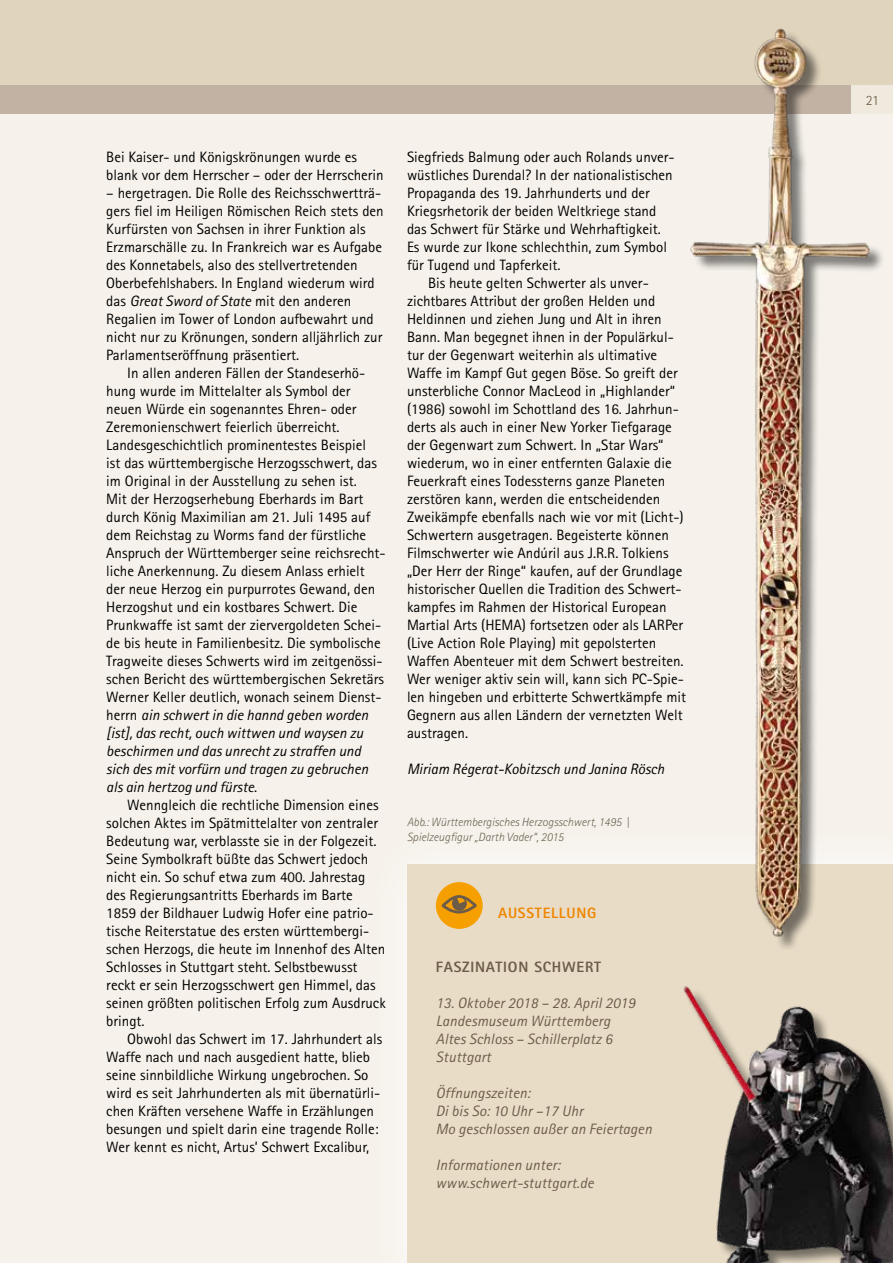
<style>
.page{position:relative;width:893px;height:1263px;background:#fff}
.page>*{position:absolute;margin:0;border:0;box-sizing:border-box;transform-origin:0 0}
.t1{font:15px/18px "Rotis Sans Serif";color:#000}
.t2{font:italic 15px/18px "Rotis Sans Serif";letter-spacing:.01em;color:#6c5b48}
.t3{font:italic 15px "Rotis Sans Serif";color:#000}
.t4{font:800 15px "Rotis Sans Serif";letter-spacing:.05em;color:#6c5b48}
.t5{font:800 15px "Rotis Sans Serif";letter-spacing:.05em;color:#ef8600}
.t6{font:300 14.25px "Rotis Sans Serif";color:#6c5b48}
.t7{font:italic 300 12px/15px "Rotis Sans Serif";color:#6d6352}
.s1{font-style:italic}
</style>
<div class="page">
<div style="left:0;top:114px;width:893px;height:1149px;background:#f6f2eb"></div>
<div style="left:407px;top:864px;width:486px;height:399px;background:#e8dcc6"></div>
<div style="left:0;top:0;width:893px;height:108px;background:#e0d4bd"></div>
<div style="left:0;top:85px;width:893px;height:29px;background:#c2b2a3"></div>
<div style="left:852px;top:85px;width:41px;height:29px;background:#f0e9dd"></div>
<img style="left:683px;top:986px;width:210px;height:277px">
<div style="left:436px;top:882px;width:47px;height:47px;background:#f5a000;border-radius:50%"></div>
<svg style="left:441px;top:895px;width:36px;height:19px"></svg>
<div style="left:692px;top:30px;width:193px;height:922px;background:#000;opacity:.5"></div>
<img style="left:690px;top:28px;width:193px;height:915px">
<p class="t1" style="left:106px;top:148px;width:279px">Bei Kaiser- und Königskrönungen wurde es blank vor dem Herrscher – oder der Herrscherin</p>
<p class="t1" style="left:106px;top:184px;width:279px">– hergetragen. Die Rolle des Reichsschwertträ&shy;gers fiel im Heiligen Römischen Reich stets den Kurfürsten von Sachsen in ihrer Funktion als Erzmarschälle zu. In Frankreich war es Aufgabe des Konnetabels, also des stellvertretenden Oberbefehlshabers. In England wiederum wird das <span class="s1">Great Sword of State</span> mit den anderen Regalien im Tower of London aufbewahrt und nicht nur zu Krönungen, sondern alljährlich zur Parlamentseröffnung präsentiert.</p>
<p class="t1" style="left:106px;top:364px;width:281px;text-indent:21px">In allen anderen Fällen der Standeserhö&shy;hung wurde im Mittelalter als Symbol der neuen Würde ein sogenanntes Ehren- oder Zeremonienschwert feierlich überreicht.<br>Landesgeschichtlich prominentestes Beispiel<br>ist das württembergische Herzogsschwert, das im Original in der Ausstellung zu sehen ist.<br>Mit der Herzogserhebung Eberhards im Bart durch König Maximilian am 21. Juli 1495 auf dem Reichstag zu Worms fand der fürstliche Anspruch der Württemberger seine reichsrecht&shy;liche Anerkennung. Zu diesem Anlass erhielt der neue Herzog ein purpurrotes Gewand, den Herzogshut und ein kostbares Schwert. Die Prunkwaffe ist samt der ziervergoldeten Schei&shy;de bis heute in Familienbesitz. Die symbolische Tragweite dieses Schwerts wird im zeitgenössi&shy;schen Bericht des württembergischen Sekretärs Werner Keller deutlich, wonach seinem Dienst&shy;herrn <span class="s1">ain schwert in die hannd geben worden [ist], das recht, ouch wittwen und waysen zu beschirmen und das unrecht zu straffen und sich des mit vorfürn und tragen zu gebruchen als ain hertzog und fürste</span>.</p>
<p class="t1" style="left:106px;top:796px;width:281px;text-indent:21px">Wenngleich die rechtliche Dimension eines solchen Aktes im Spätmittelalter von zentraler Bedeutung war, verblasste sie in der Folgezeit.<br>Seine Symbolkraft büßte das Schwert jedoch nicht ein. So schuf etwa zum 400. Jahrestag des Regierungsantritts Eberhards im Barte 1859 der Bildhauer Ludwig Hofer eine patrio&shy;tische Reiterstatue des ersten württembergi&shy;schen Herzogs, die heute im Innenhof des Alten Schlosses in Stuttgart steht. Selbstbewusst reckt er sein Herzogsschwert gen Himmel, das seinen größten politischen Erfolg zum Ausdruck bringt.</p>
<p class="t1" style="left:106px;top:1030px;width:277px;text-indent:21px">Obwohl das Schwert im 17. Jahrhundert als Waffe nach und nach ausgedient hatte, blieb seine sinnbildliche Wirkung ungebrochen. So wird es seit Jahrhunderten als mit übernatürli&shy;chen Kräften versehene Waffe in Erzählungen besungen und spielt darin eine tragende Rolle:<br>Wer kennt es nicht, Artus’ Schwert Excalibur,</p>
<p class="t1" style="left:407px;top:148px;width:269px">Siegfrieds Balmung oder auch Rolands unver-</p>
<p class="t1" style="left:407px;top:166px;width:267px">wüstliches Durendal? In der nationalistischen</p>
<p class="t1" style="left:407px;top:184px;width:244px">Propaganda des 19. Jahrhunderts und der</p>
<p class="t1" style="left:407px;top:202px;width:251px">Kriegsrhetorik der beiden Weltkriege stand</p>
<p class="t1" style="left:407px;top:220px;width:255px">das Schwert für Stärke und Wehrhaftigkeit.</p>
<p class="t1" style="left:407px;top:238px;width:261px">Es wurde zur Ikone schlechthin, zum Symbol</p>
<p class="t1" style="left:407px;top:256px;width:155px">für Tugend und Tapferkeit.</p>
<p class="t1" style="left:428px;top:274px;width:222px">Bis heute gelten Schwerter als unver-</p>
<p class="t1" style="left:407px;top:292px;width:250px">zichtbares Attribut der großen Helden und</p>
<p class="t1" style="left:407px;top:310px;width:256px">Heldinnen und ziehen Jung und Alt in ihren</p>
<p class="t1" style="left:407px;top:328px;width:268px">Bann. Man begegnet ihnen in der Populärkul-</p>
<p class="t1" style="left:407px;top:346px;width:252px">tur der Gegenwart weiterhin als ultimative</p>
<p class="t1" style="left:407px;top:364px;width:272px">Waffe im Kampf Gut gegen Böse. So greift der</p>
<p class="t1" style="left:407px;top:382px;width:269px">unsterbliche Connor MacLeod in „Highlander“</p>
<p class="t1" style="left:407px;top:400px;width:273px">(1986) sowohl im Schottland des 16. Jahrhun-</p>
<p class="t1" style="left:407px;top:418px;width:266px">derts als auch in einer New Yorker Tiefgarage</p>
<p class="t1" style="left:407px;top:436px;width:258px">der Gegenwart zum Schwert. In „Star Wars“</p>
<p class="t1" style="left:407px;top:454px;width:266px">wiederum, wo in einer entfernten Galaxie die</p>
<p class="t1" style="left:407px;top:472px;width:260px">Feuerkraft eines Todessterns ganze Planeten</p>
<p class="t1" style="left:407px;top:490px;width:255px">zerstören kann, werden die entscheidenden</p>
<p class="t1" style="left:407px;top:508px;width:278px">Zweikämpfe ebenfalls nach wie vor mit (Licht-)</p>
<p class="t1" style="left:407px;top:526px;width:263px">Schwertern ausgetragen. Begeisterte können</p>
<p class="t1" style="left:407px;top:544px;width:263px">Filmschwerter wie Andúril aus J.R.R. Tolkiens</p>
<p class="t1" style="left:407px;top:562px;width:277px">„Der Herr der Ringe“ kaufen, auf der Grundlage</p>
<p class="t1" style="left:407px;top:580px;width:276px">historischer Quellen die Tradition des Schwert-</p>
<p class="t1" style="left:407px;top:598px;width:261px">kampfes im Rahmen der Historical European</p>
<p class="t1" style="left:407px;top:616px;width:278px">Martial Arts (HEMA) fortsetzen oder als LARPer</p>
<p class="t1" style="left:407px;top:634px;width:251px">(Live Action Role Playing) mit gepolsterten</p>
<p class="t1" style="left:407px;top:652px;width:278px">Waffen Abenteuer mit dem Schwert bestreiten.</p>
<p class="t1" style="left:407px;top:670px;width:278px">Wer weniger aktiv sein will, kann sich PC-Spie-</p>
<p class="t1" style="left:407px;top:688px;width:281px">len hingeben und erbitterte Schwertkämpfe mit</p>
<p class="t1" style="left:407px;top:706px;width:277px">Gegnern aus allen Ländern der vernetzten Welt</p>
<p class="t1" style="left:407px;top:724px;width:63px">austragen.</p>
<p class="t3" style="left:407px;top:760px;width:259px">Miriam Régerat-Kobitzsch und Janina Rösch</p>
<p class="t7" style="left:407px;top:815px;width:223px">Abb.: Württembergisches Herzogsschwert, 1495 |<br>Spielzeugfigur „Darth Vader“, 2015</p>
<p class="t5" style="left:498px;top:903px;width:100px">AUSSTELLUNG</p>
<p class="t4" style="left:436px;top:957px;width:167px">FASZINATION SCHWERT</p>
<p class="t2" style="left:436px;top:994px;width:201px">13. Oktober 2018 – 28. April 2019<br>Landesmuseum Württemberg<br>Altes Schloss – Schillerplatz 6<br>Stuttgart</p>
<p class="t2" style="left:436px;top:1084px;width:217px">Öffnungszeiten:<br>Di bis So: 10 Uhr –17 Uhr<br>Mo geschlossen außer an Feiertagen</p>
<p class="t2" style="left:436px;top:1156px;width:159px">Informationen unter: www.schwert-stuttgart.de</p>
<p class="t6" style="left:866px;top:92px;width:15px">21</p>
</div>
